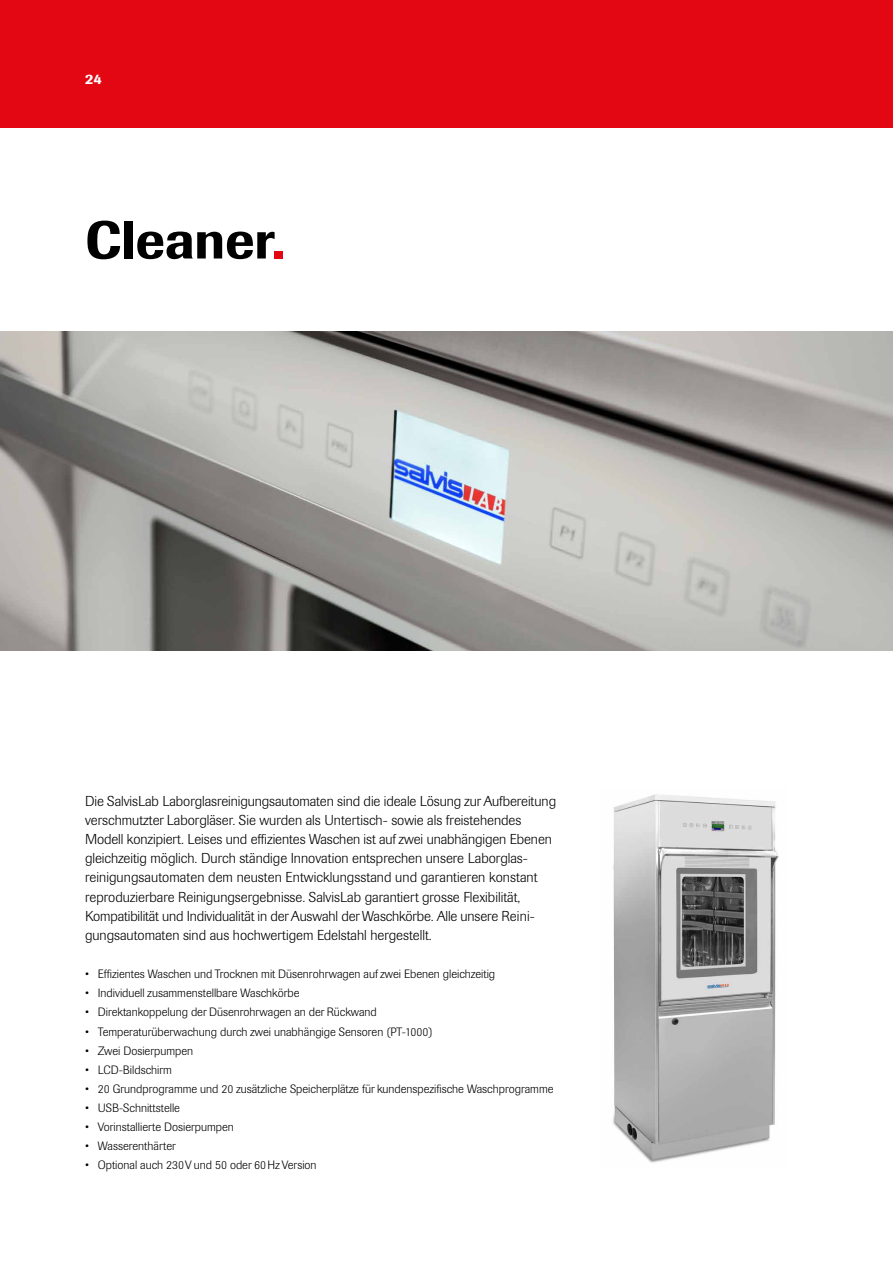
<style>
.page{position:relative;width:893px;height:1263px;background:#fff}
.page>*{position:absolute;margin:0;border:0;box-sizing:border-box;transform-origin:0 0}
.t1{font:500 52.5px "Imago BQ";color:#000}
.t2{font:300 14.25px/19.2px "Imago BQ";color:#000}
.t3{font:500 14.25px "Imago BQ";color:#fff}
.t4{font:300 12px "Imago BQ";color:#000}
.s1{color:#e30613}
</style>
<div class="page">
<div style="left:0;top:0;width:893px;height:128px;background:#e30613"></div>
<img style="left:0;top:332px;width:893px;height:319px">
<img style="left:613px;top:794px;width:166px;height:369px">
<p class="t3" style="left:85px;top:70px;width:18px">24</p>
<h1 class="t1" style="left:85px;top:208px;width:202px">Cleaner<span class="s1">.</span></h1>
<p class="t2" style="left:85px;top:792px;width:473px">Die SalvisLab Laborglasreinigungsautomaten sind die ideale Lösung zur Aufbereitung verschmutzter Laborgläser. Sie wurden als Untertisch- sowie als freistehendes Modell konzipiert. Leises und effizientes Waschen ist auf zwei unabhängigen Ebenen gleichzeitig möglich. Durch ständige Innovation entsprechen unsere Laborglas&shy;reinigungsautomaten dem neusten Entwicklungsstand und garantieren konstant reproduzierbare Reinigungsergebnisse. SalvisLab garantiert grosse Flexibilität, Kompatibilität und Individualität in der Auswahl der Waschkörbe. Alle unsere Reini&shy;gungsautomaten sind aus hochwertigem Edelstahl hergestellt.</p>
<p class="t4" style="left:85px;top:967px;width:412px">• Effizientes Waschen und Trocknen mit Düsenrohrwagen auf zwei Ebenen gleichzeitig</p>
<p class="t4" style="left:85px;top:986px;width:216px">• Individuell zusammenstellbare Waschkörbe</p>
<p class="t4" style="left:85px;top:1005px;width:293px">• Direktankoppelung der Düsenrohrwagen an der Rückwand</p>
<p class="t4" style="left:85px;top:1025px;width:349px">• Temperaturüberwachung durch zwei unabhängige Sensoren (PT-1000)</p>
<p class="t4" style="left:85px;top:1044px;width:110px">• Zwei Dosierpumpen</p>
<p class="t4" style="left:85px;top:1063px;width:88px">• LCD-Bildschirm</p>
<p class="t4" style="left:85px;top:1082px;width:470px">• 20 Grundprogramme und 20 zusätzliche Speicherplätze für kundenspezifische Waschprogramme</p>
<p class="t4" style="left:85px;top:1101px;width:96px">• USB-Schnittstelle</p>
<p class="t4" style="left:85px;top:1120px;width:150px">• Vorinstallierte Dosierpumpen</p>
<p class="t4" style="left:85px;top:1139px;width:92px">• Wasserenthärter</p>
<p class="t4" style="left:85px;top:1158px;width:233px">• Optional auch 230V und 50 oder 60Hz Version</p>
</div>
